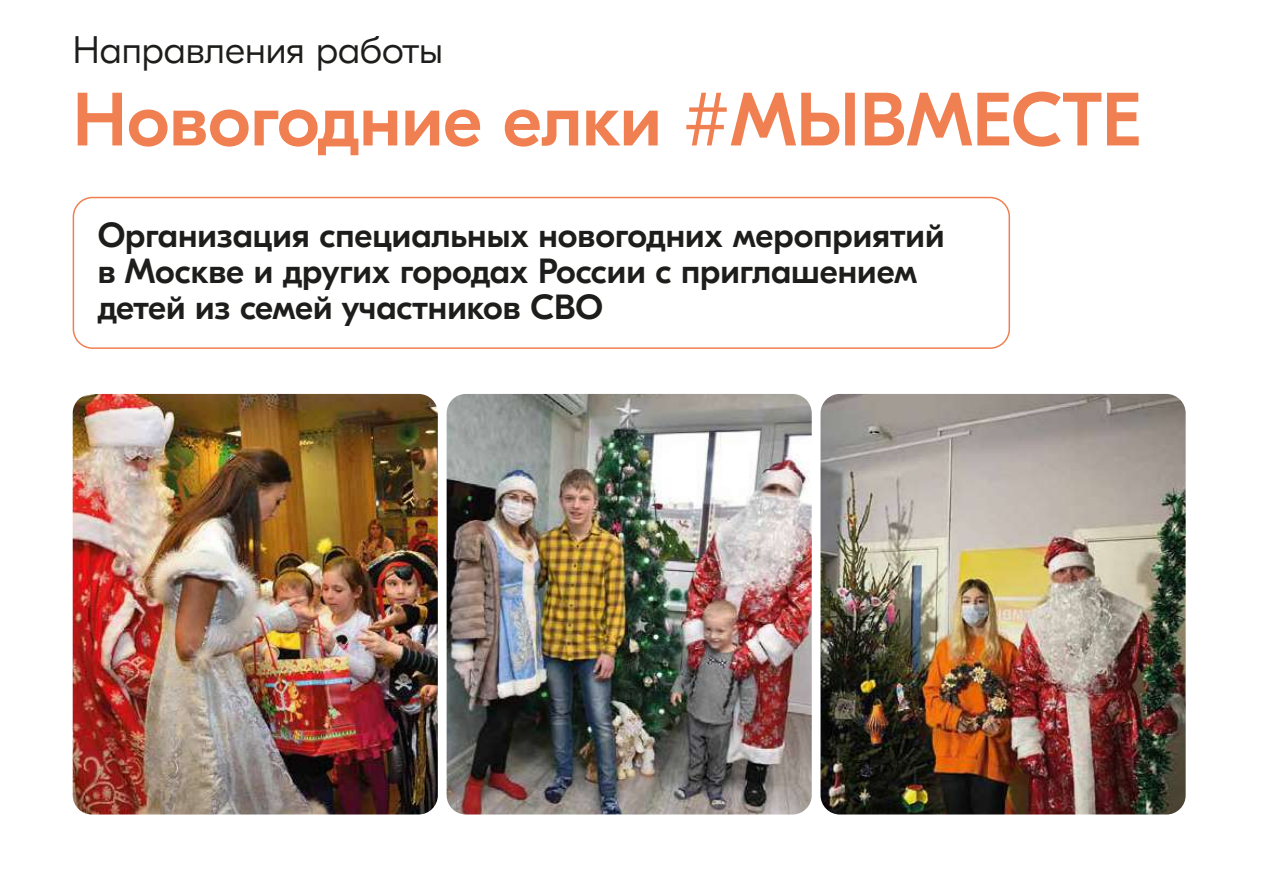
<style>
.page{position:relative;width:1263px;height:893px;background:#fff}
.page>*{position:absolute;margin:0;border:0;box-sizing:border-box;transform-origin:0 0}
.t1{font:500 75.3px "GT Eesti Display LC";color:#f08051}
.t2{font:300 38.4px "GT Eesti Display LC";color:#1d1d1b}
.t3{font:500 34.95px/36px "GT Eesti Display LC";color:#1d1d1b}
</style>
<div class="page">
<img style="left:73px;top:394px;width:365px;height:420px">
<img style="left:447px;top:394px;width:365px;height:420px">
<img style="left:820px;top:394px;width:366px;height:420px">
<div style="left:73px;top:197px;width:937px;height:152px;border:2px solid #f08051;border-radius:19px"></div>
<p class="t2" style="left:73px;top:29px;width:372px">Направления работы</p>
<h1 class="t1" style="left:73px;top:79px;width:1070px">Новогодние елки #МЫВМЕСТЕ</h1>
<p class="t3" style="left:98px;top:218px;width:848px">Организация специальных новогодних мероприятий в Москве и других городах России с приглашением детей из семей участников СВО</p>
</div>
